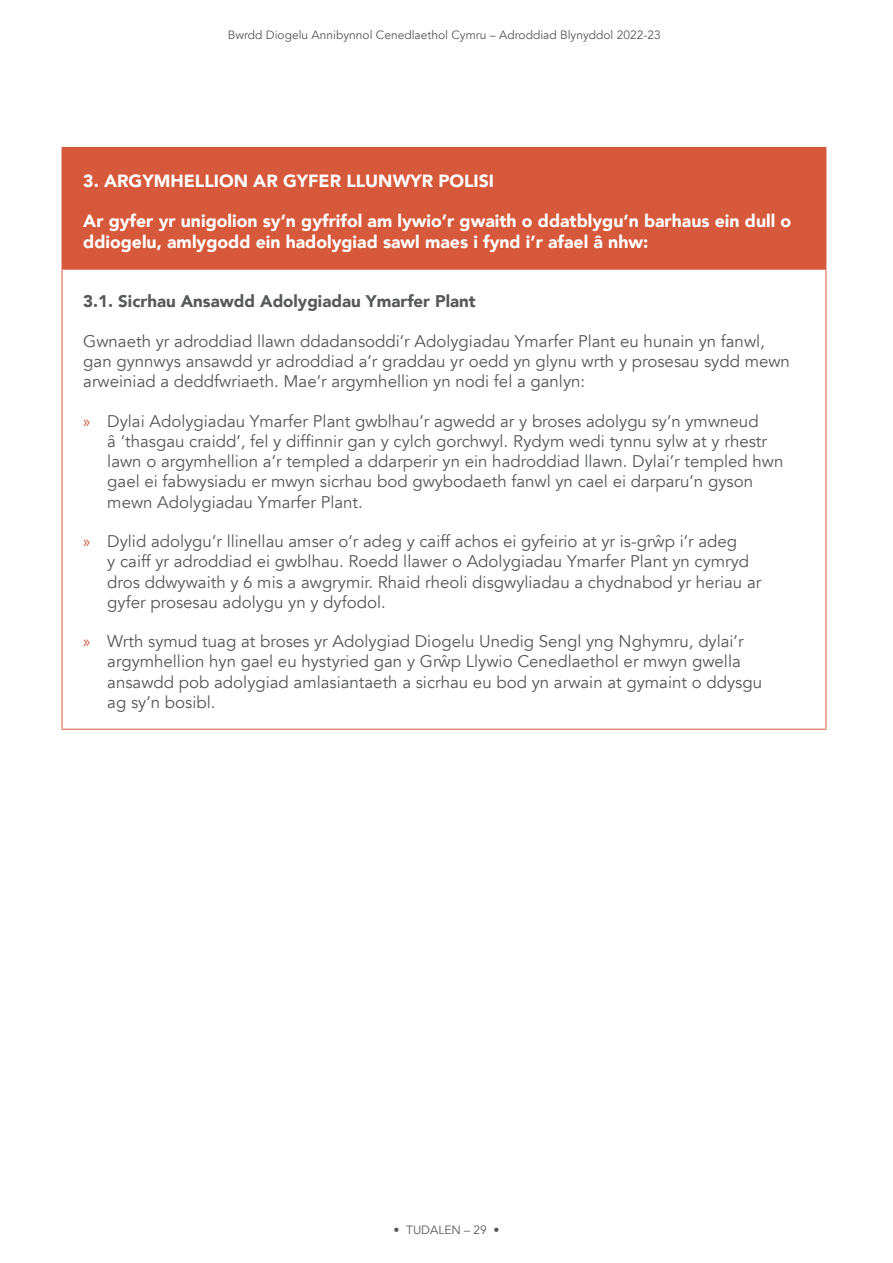
<style>
.page{position:relative;width:893px;height:1263px;background:#fff}
.page>*{position:absolute;margin:0;border:0;box-sizing:border-box;transform-origin:0 0}
.t1{font:900 17.7px/21.1px "Avenir";color:#fff}
.t2{font:16.8px/20.2px "Avenir";color:#57585a}
.t3{font:900 16.8px "Avenir";color:#57585a}
.t4{font:12px "Avenir";color:#57585a}
.s1{font-family:"Myriad Pro";color:#d7593b}
</style>
<div class="page">
<div style="left:62px;top:148px;width:764px;height:121px;background:#d7593b"></div>
<hr style="left:62px;top:147px;width:764px;height:1px;background:#d7593b">
<hr style="left:826px;top:148px;width:1px;height:121px;background:#d7593b">
<hr style="left:62px;top:269px;width:764px;height:1px;background:#d7593b">
<hr style="left:62px;top:270px;width:1px;height:459px;background:#d7593b">
<hr style="left:826px;top:270px;width:1px;height:459px;background:#d7593b">
<hr style="left:62px;top:729px;width:764px;height:1px;background:#d7593b">
<p class="t4" style="left:228px;top:27px;width:434px">Bwrdd Diogelu Annibynnol Cenedlaethol Cymru – Adroddiad Blynyddol 2022-23</p>
<p class="t1" style="left:83px;top:169px;width:412px">3. ARGYMHELLION AR GYFER LLUNWYR POLISI</p>
<p class="t1" style="left:83px;top:210px;width:709px">Ar gyfer yr unigolion sy’n gyfrifol am lywio’r gwaith o ddatblygu’n barhaus ein dull o ddiogelu, amlygodd ein hadolygiad sawl maes i fynd i’r afael â nhw:</p>
<p class="t3" style="left:83px;top:287px;width:394px">3.1. Sicrhau Ansawdd Adolygiadau Ymarfer Plant</p>
<p class="t2" style="left:83px;top:331px;width:708px">Gwnaeth yr adroddiad llawn ddadansoddi’r Adolygiadau Ymarfer Plant eu hunain yn fanwl, gan gynnwys ansawdd yr adroddiad a’r graddau yr oedd yn glynu wrth y prosesau sydd mewn arweiniad a deddfwriaeth. Mae’r argymhellion yn nodi fel a ganlyn:</p>
<p class="t2" style="left:107px;top:411px;width:678px;text-indent:-24px"><span class="s1">»</span> Dylai Adolygiadau Ymarfer Plant gwblhau’r agwedd ar y broses adolygu sy’n ymwneud<br>â ‘thasgau craidd’, fel y diffinnir gan y cylch gorchwyl. Rydym wedi tynnu sylw at y rhestr lawn o argymhellion a’r templed a ddarperir yn ein hadroddiad llawn. Dylai’r templed hwn gael ei fabwysiadu er mwyn sicrhau bod gwybodaeth fanwl yn cael ei darparu’n gyson mewn Adolygiadau Ymarfer Plant.</p>
<p class="t2" style="left:107px;top:531px;width:656px;text-indent:-24px"><span class="s1">»</span> Dylid adolygu’r llinellau amser o’r adeg y caiff achos ei gyfeirio at yr is-grŵp i’r adeg<br>y caiff yr adroddiad ei gwblhau. Roedd llawer o Adolygiadau Ymarfer Plant yn cymryd dros ddwywaith y 6 mis a awgrymir. Rhaid rheoli disgwyliadau a chydnabod yr heriau ar gyfer prosesau adolygu yn y dyfodol.</p>
<p class="t2" style="left:107px;top:631px;width:656px;text-indent:-24px"><span class="s1">»</span> Wrth symud tuag at broses yr Adolygiad Diogelu Unedig Sengl yng Nghymru, dylai’r argymhellion hyn gael eu hystyried gan y Grŵp Llywio Cenedlaethol er mwyn gwella ansawdd pob adolygiad amlasiantaeth a sicrhau eu bod yn arwain at gymaint o ddysgu ag sy’n bosibl.</p>
<p class="t4" style="left:393px;top:1222px;width:108px">• TUDALEN – 29 •</p>
</div>
